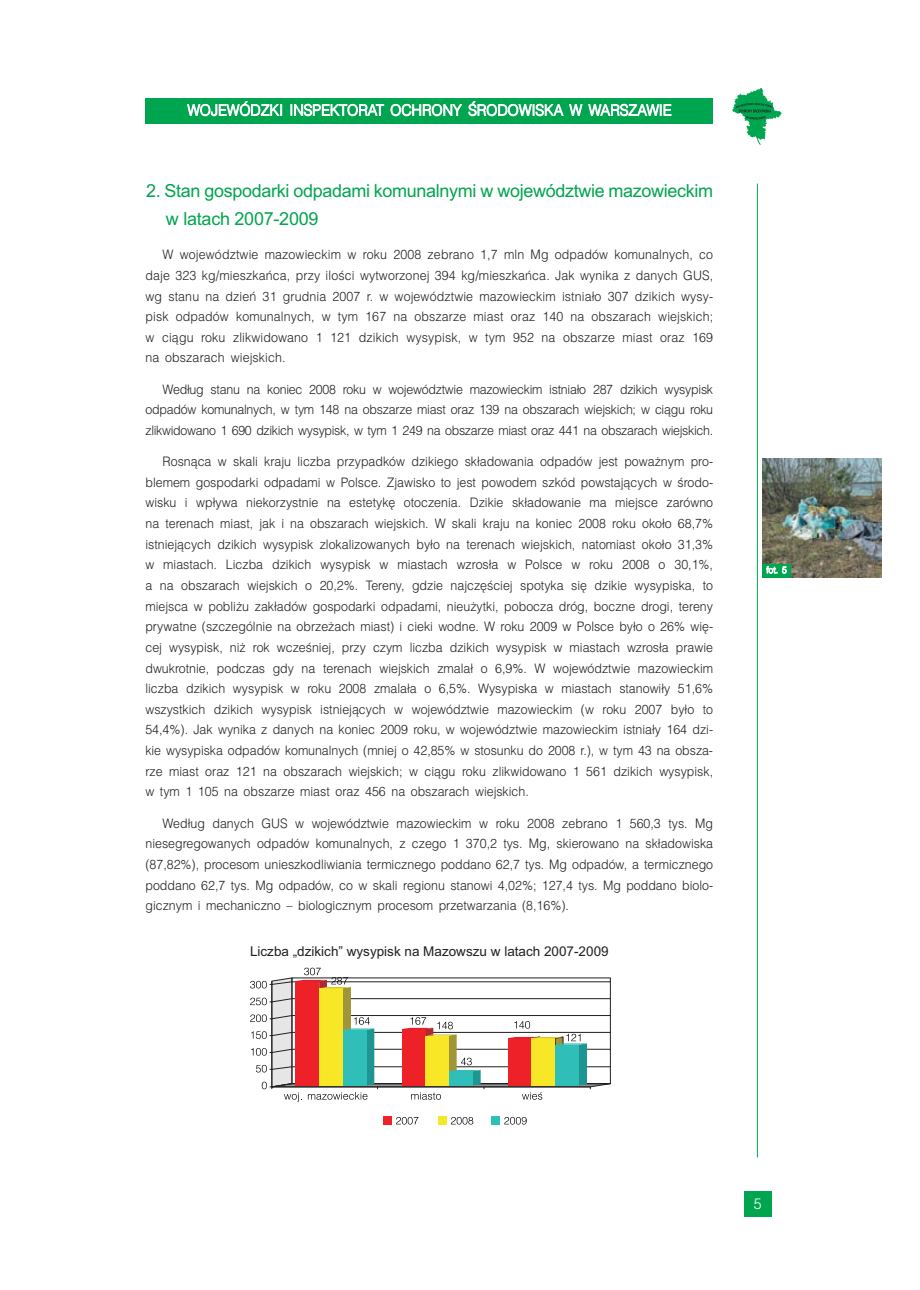
<style>
.page{position:relative;width:920px;height:1290px;background:#fff}
.page>*{position:absolute;margin:0;border:0;box-sizing:border-box;transform-origin:0 0}
.t1{font:18px/27.9px "Arial";letter-spacing:-.02em;color:#00a54f}
.t2{font:300 15px "Switzerland";letter-spacing:-.005em;color:#fff;scale:.95 1}
.t3{font:13.5px "Arial";color:#231f20}
.t4{font:300 13.05px/20.7px "Switzerland";color:#231f20;text-align:justify;scale:.95 1}
.t5{font:300 9px "Switzerland";color:#fff;scale:.95 1}
</style>
<div class="page">
<div style="left:744px;top:1191px;width:28px;height:26px;background:#00a54f"></div>
<hr style="left:757px;top:184px;width:1px;height:973px;background:#00a54f">
<div style="left:145px;top:99px;width:568px;height:25px;background:#00a54f"></div>
<svg style="left:732px;top:88px;width:50px;height:57px"></svg>
<div style="left:383px;top:1116px;width:9px;height:9px;background:#ee2028"></div>
<div style="left:439px;top:1116px;width:8px;height:9px;background:#f7e726"></div>
<div style="left:491px;top:1116px;width:8px;height:9px;background:#30beb9"></div>
<svg style="left:396px;top:1117px;width:22px;height:7px"></svg>
<svg style="left:250px;top:968px;width:361px;height:134px"></svg>
<svg style="left:451px;top:1117px;width:22px;height:7px"></svg>
<svg style="left:504px;top:1117px;width:23px;height:7px"></svg>
<img style="left:762px;top:458px;width:119px;height:119px">
<div style="left:762px;top:564px;width:29px;height:13px;background:#00a54f"></div>
<p class="t2" style="left:187px;top:102px;width:511px">WOJEWÓDZKI INSPEKTORAT OCHRONY ŚRODOWISKA W WARSZAWIE</p>
<h1 class="t1" style="left:166px;top:177px;width:549px;text-indent:-20px">2. Stan gospodarki odpadami komunalnymi w województwie mazowieckim w latach 2007-2009</h1>
<p class="t4" style="left:145px;top:244px;width:599px;text-indent:17px">W województwie mazowieckim w roku 2008 zebrano 1,7 mln Mg odpadów komunalnych, co daje 323 kg/mieszkańca, przy ilości wytworzonej 394 kg/mieszkańca. Jak wynika z danych GUS, wg stanu na dzień 31 grudnia 2007 r. w województwie mazowieckim istniało 307 dzikich wysy&shy;pisk odpadów komunalnych, w tym 167 na obszarze miast oraz 140 na obszarach wiejskich; w ciągu roku zlikwidowano 1 121 dzikich wysypisk, w tym 952 na obszarze miast oraz 169 na obszarach wiejskich.</p>
<p class="t4" style="left:145px;top:379px;width:599px;text-indent:17px">Według stanu na koniec 2008 roku w województwie mazowieckim istniało 287 dzikich wysypisk odpadów komunalnych, w tym 148 na obszarze miast oraz 139 na obszarach wiejskich; w ciągu roku zlikwidowano 1 690 dzikich wysypisk, w tym 1 249 na obszarze miast oraz 441 na obszarach wiejskich.</p>
<p class="t4" style="left:145px;top:451px;width:599px;text-indent:17px">Rosnąca w skali kraju liczba przypadków dzikiego składowania odpadów jest poważnym pro&shy;blemem gospodarki odpadami w Polsce. Zjawisko to jest powodem szkód powstających w środo&shy;wisku i wpływa niekorzystnie na estetykę otoczenia. Dzikie składowanie ma miejsce zarówno na terenach miast, jak i na obszarach wiejskich. W skali kraju na koniec 2008 roku około 68,7% istniejących dzikich wysypisk zlokalizowanych było na terenach wiejskich, natomiast około 31,3% w miastach. Liczba dzikich wysypisk w miastach wzrosła w Polsce w roku 2008 o 30,1%, a na obszarach wiejskich o 20,2%. Tereny, gdzie najczęściej spotyka się dzikie wysypiska, to miejsca w pobliżu zakładów gospodarki odpadami, nieużytki, pobocza dróg, boczne drogi, tereny prywatne (szczególnie na obrzeżach miast) i cieki wodne. W roku 2009 w Polsce było o 26% wię&shy;cej wysypisk, niż rok wcześniej, przy czym liczba dzikich wysypisk w miastach wzrosła prawie dwukrotnie, podczas gdy na terenach wiejskich zmalał o 6,9%. W województwie mazowieckim liczba dzikich wysypisk w roku 2008 zmalała o 6,5%. Wysypiska w miastach stanowiły 51,6% wszystkich dzikich wysypisk istniejących w województwie mazowieckim (w roku 2007 było to 54,4%). Jak wynika z danych na koniec 2009 roku, w województwie mazowieckim istniały 164 dzi&shy;kie wysypiska odpadów komunalnych (mniej o 42,85% w stosunku do 2008 r.), w tym 43 na obsza&shy;rze miast oraz 121 na obszarach wiejskich; w ciągu roku zlikwidowano 1 561 dzikich wysypisk, w tym 1 105 na obszarze miast oraz 456 na obszarach wiejskich.</p>
<p class="t4" style="left:145px;top:813px;width:599px;text-indent:17px">Według danych GUS w województwie mazowieckim w roku 2008 zebrano 1 560,3 tys. Mg niesegregowanych odpadów komunalnych, z czego 1 370,2 tys. Mg, skierowano na składowiska (87,82%), procesom unieszkodliwiania termicznego poddano 62,7 tys. Mg odpadów, a termicznego poddano 62,7 tys. Mg odpadów, co w skali regionu stanowi 4,02%; 127,4 tys. Mg poddano biolo&shy;gicznym i mechaniczno – biologicznym procesom przetwarzania (8,16%).</p>
<p class="t3" style="left:250px;top:944px;width:360px">Liczba „dzikich” wysypisk na Mazowszu w latach 2007-2009</p>
<p class="t5" style="left:766px;top:565px;width:23px">fot. 5</p>
<p class="t2" style="left:754px;top:1195px;width:10px">5</p>
</div>
